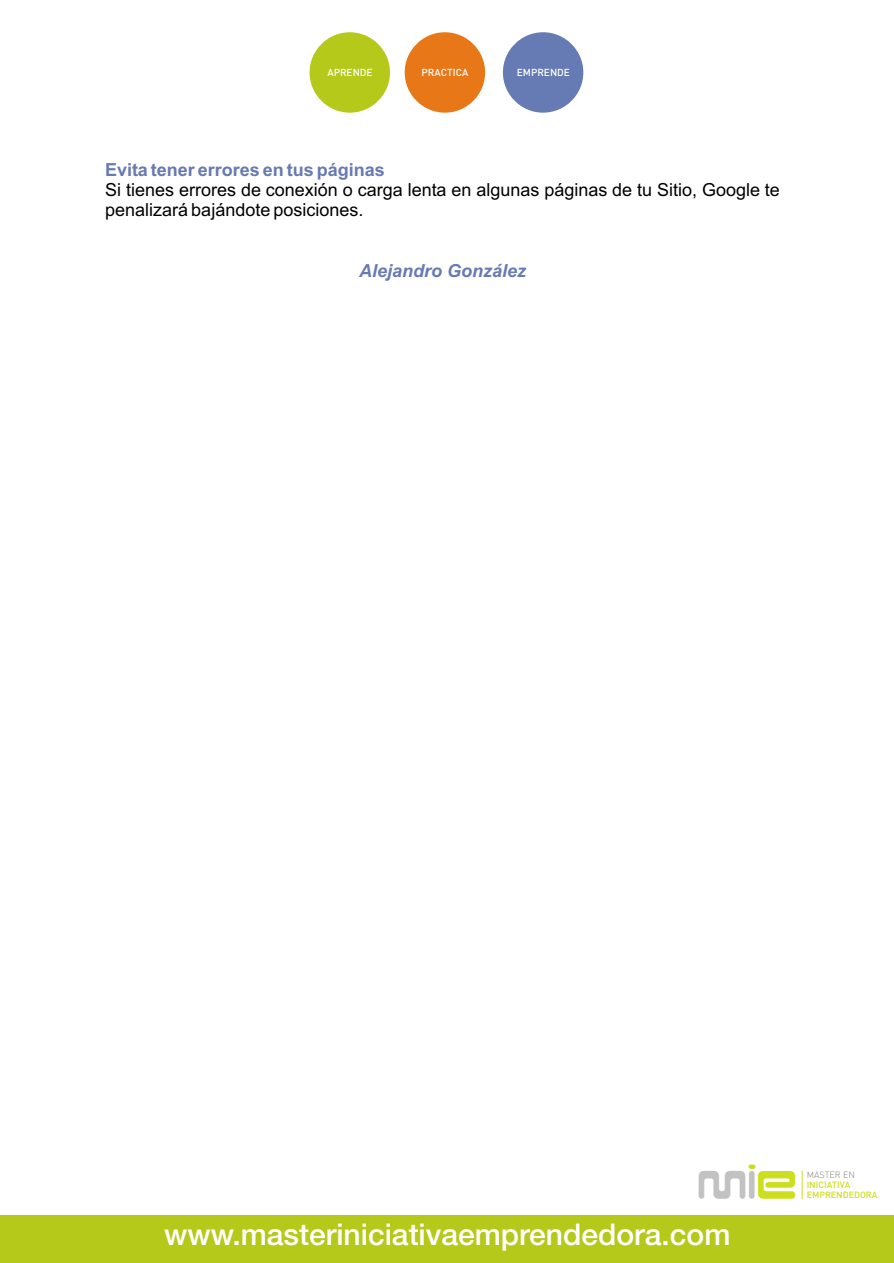
<style>
.page{position:relative;width:894px;height:1263px;background:#fff}
.page>*{position:absolute;margin:0;border:0;box-sizing:border-box;transform-origin:0 0}
.t1{font:43.95px "Falcon";color:#c2c2c2}
.t2{font:800 30px "Helvetica Neue LT Std";color:#fff}
.t3{font:18px/20.1px "Arial";color:#000}
.t4{font:700 18px "Arial";color:#667ab3}
.t5{font:italic 700 18px "Arial";color:#667ab3}
.t6{font:500 10.05px "DIN Pro";color:#fff}
.t7{font:500 9px/9.8px "DIN Pro";color:#ccde1a}
.t8{font:300 9px "DIN Pro";color:#828282}
.s1{color:#ccde1c}
</style>
<div class="page">
<div style="left:0;top:1215px;width:894px;height:48px;background:#b5c91a"></div>
<div style="left:310px;top:32px;width:80px;height:81px;background:#b5c91a;border-radius:50%"></div>
<div style="left:405px;top:32px;width:80px;height:81px;background:#e87817;border-radius:50%"></div>
<div style="left:503px;top:32px;width:80px;height:81px;background:#667ab3;border-radius:50%"></div>
<svg style="left:749px;top:1165px;width:6px;height:4px"></svg>
<svg style="left:802px;top:1171px;width:1px;height:28px"></svg>
<p class="t6" style="left:327px;top:68px;width:47px">APRENDE</p>
<p class="t6" style="left:422px;top:68px;width:48px">PRACTICA</p>
<p class="t6" style="left:517px;top:68px;width:55px">EMPRENDE</p>
<p class="t4" style="left:105px;top:163px;width:281px">Evita tener errores en tus páginas</p>
<p class="t3" style="left:105px;top:182px;width:676px">Si tienes errores de conexión o carga lenta en algunas páginas de tu Sitio, Google te penalizará bajándote posiciones.</p>
<p class="t5" style="left:359px;top:264px;width:169px">Alejandro González</p>
<h1 class="t1" style="left:699px;top:1164px;width:101px">Mi<span class="s1">e</span></h1>
<p class="t8" style="left:807px;top:1172px;width:50px">MASTER EN</p>
<p class="t7" style="left:807px;top:1181px;width:72px">INICIATIVA<br>EMPRENDEDORA</p>
<h2 class="t2" style="left:164px;top:1224px;width:568px">www.masteriniciativaemprendedora.com</h2>
</div>
